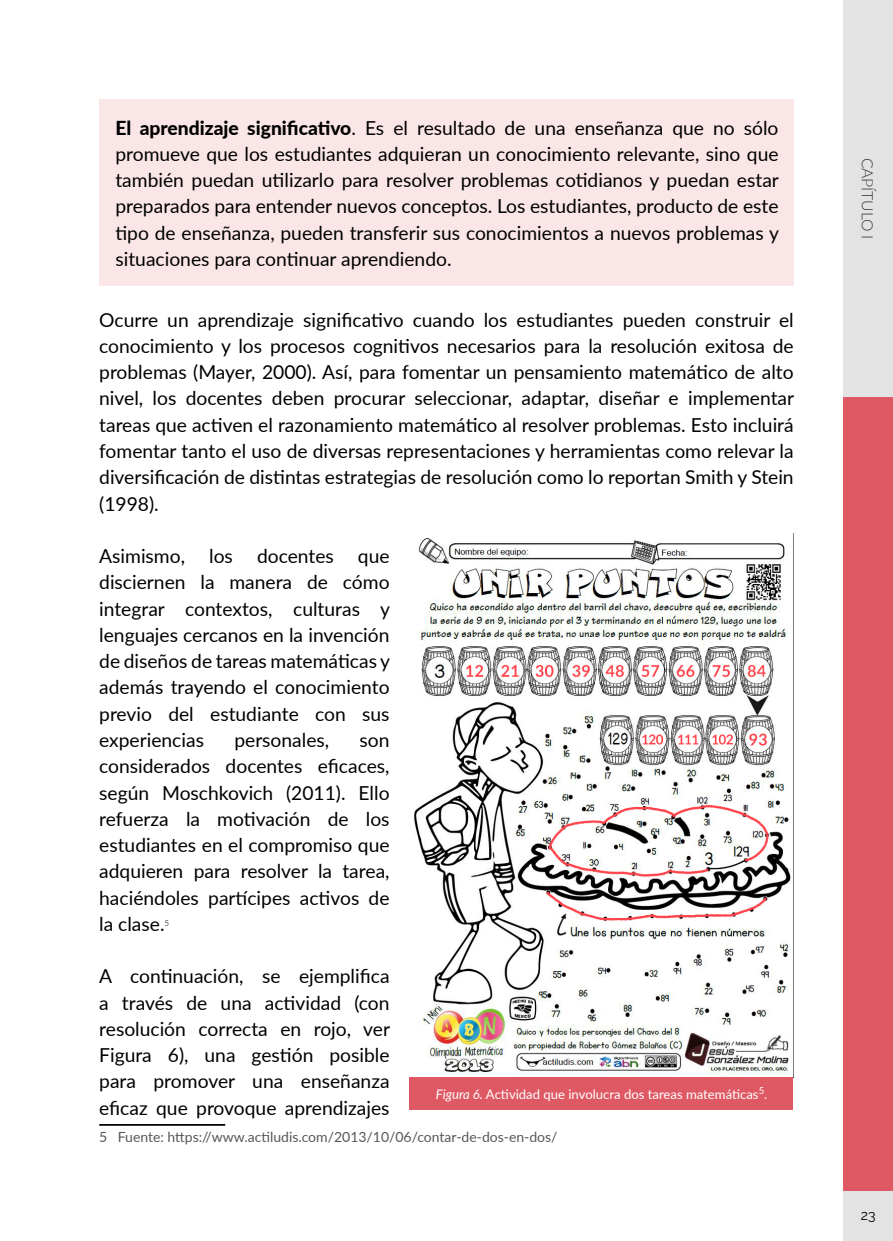
<style>
.page{position:relative;width:893px;height:1241px;background:#fff}
.page>*{position:absolute;margin:0;border:0;box-sizing:border-box;transform-origin:0 0}
.t1{font:19.25px/26.2px "Lato";color:#000;text-align:justify}
.t2{font:300 15.75px "Lato";letter-spacing:-.01em;color:#3c3c3b}
.t3{font:14px "Lato";color:#575756}
.t4{font:14px "Raleway";color:#000}
.t5{font:13.12px "Lato";color:#fff}
.t6{font:8.22px "Lato";color:#575756}
.s1{font-weight:800}
.s2{font-style:italic}
</style>
<div class="page">
<div style="left:843px;top:397px;width:50px;height:843px;background:#de5964"></div>
<div style="left:843px;top:0;width:50px;height:397px;background:#e3e3e3"></div>
<div style="left:843px;top:1191px;width:50px;height:49px;background:#e3e3e3"></div>
<hr style="left:99px;top:1123px;width:126px;height:2px;background:#000">
<img style="left:414px;top:533px;width:380px;height:543px">
<div style="left:409px;top:1076px;width:384px;height:33px;background:#de5964"></div>
<div style="left:100px;top:99px;width:694px;height:187px;background:#fae6e7"></div>
<p class="t1" style="left:115px;top:114px;width:665px"><span class="s1">El aprendizaje significativo</span>. Es el resultado de una enseñanza que no sólo promueve que los estudiantes adquieran un conocimiento relevante, sino que también puedan utilizarlo para resolver problemas cotidianos y puedan estar preparados para entender nuevos conceptos. Los estudiantes, producto de este tipo de enseñanza, pueden transferir sus conocimientos a nuevos problemas y situaciones para continuar aprendiendo.</p>
<p class="t1" style="left:99px;top:305px;width:696px">Ocurre un aprendizaje significativo cuando los estudiantes pueden construir el conocimiento y los procesos cognitivos necesarios para la resolución exitosa de problemas (Mayer, 2000). Así, para fomentar un pensamiento matemático de alto nivel, los docentes deben procurar seleccionar, adaptar, diseñar e implementar tareas que activen el razonamiento matemático al resolver problemas. Esto incluirá fomentar tanto el uso de diversas representaciones y herramientas como relevar la diversificación de distintas estrategias de resolución como lo reportan Smith y Stein (1998).</p>
<p class="t1" style="left:99px;top:542px;width:87px">Asimismo,</p>
<p class="t1" style="left:99px;top:542px;width:292px;text-indent:110px">los docentes que disciernen la manera de cómo integrar contextos, culturas y lenguajes cercanos en la invención de diseños de tareas matemáticas y además trayendo el conocimiento previo del estudiante con sus experiencias</p>
<p class="t1" style="left:234px;top:726px;width:96px">personales,</p>
<p class="t1" style="left:99px;top:726px;width:292px;text-indent:260px">son considerados docentes eficaces, según Moschkovich (2011). Ello refuerza la motivación de los estudiantes en el compromiso que adquieren para resolver la tarea, haciéndoles partícipes activos de la clase.</p>
<p class="t6" style="left:165px;top:917px;width:6px">5</p>
<p class="t1" style="left:99px;top:962px;width:292px">A continuación, se ejemplifica a través de una actividad (con resolución correcta en rojo, ver Figura 6), una gestión posible para promover una enseñanza eficaz que provoque aprendizajes</p>
<p class="t3" style="left:99px;top:1126px;width:460px">5 Fuente: https://www.actiludis.com/2013/10/06/contar-de-dos-en-dos/</p>
<p class="t5" style="left:436px;top:1084px;width:333px"><span class="s2">Figura 6.</span> Actividad que involucra dos tareas matemáticas<sup>5</sup>.</p>
<p class="t2" style="left:878px;top:158px;width:83px;rotate:90deg">CAPÍTULO I</p>
<p class="t4" style="left:861px;top:1206px;width:16px">23</p>
</div>
